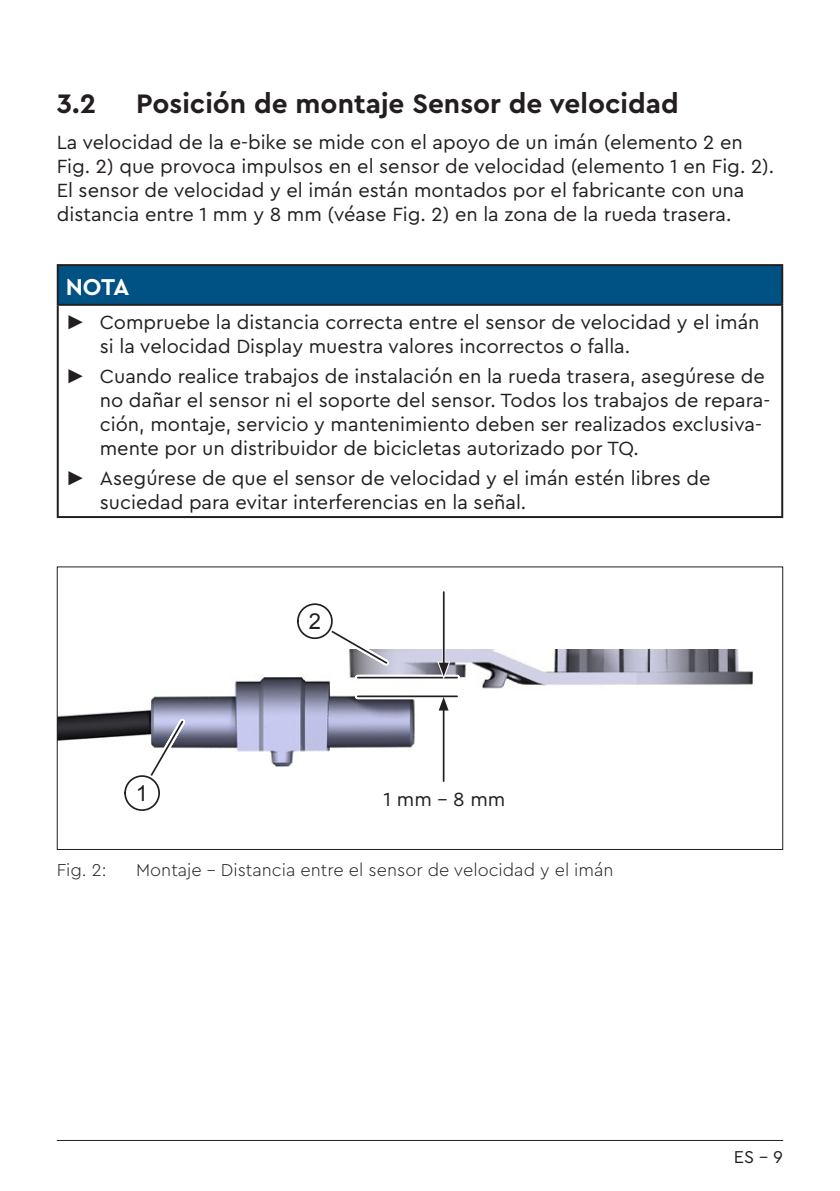
<style>
.page{position:relative;width:840px;height:1191px;background:#fff}
.page>*{position:absolute;margin:0;border:0;box-sizing:border-box;transform-origin:0 0}
.t1{font:700 28px "TQPRO";color:#231f20}
.t2{font:700 24px "TQPRO";color:#fff}
.t3{font:22px "Arial";color:#231f20}
.t4{font:20px/24px "TQPRO";color:#231f20}
.t5{font:300 18px "TQPRO";color:#231f20}
.t6{font:18px "TQPRO";color:#231f20}
.s1{font-family:"Arial"}
</style>
<div class="page">
<hr style="left:57px;top:1140px;width:725px;height:1px;background:#231f20">
<div style="left:58px;top:265px;width:723px;height:40px;background:#005285"></div>
<hr style="left:57px;top:264px;width:725px;height:2px;background:#231f20">
<hr style="left:57px;top:266px;width:2px;height:38px;background:#231f20">
<hr style="left:780px;top:266px;width:2px;height:38px;background:#231f20">
<hr style="left:57px;top:304px;width:725px;height:2px;background:#231f20">
<hr style="left:57px;top:306px;width:2px;height:210px;background:#231f20">
<hr style="left:780px;top:306px;width:2px;height:210px;background:#231f20">
<hr style="left:57px;top:516px;width:725px;height:2px;background:#231f20">
<img style="left:59px;top:649px;width:693px;height:117px">
<svg style="left:119px;top:714px;width:71px;height:97px"></svg>
<div style="left:125px;top:776px;width:34px;height:34px;background:#fff;border-radius:50%"></div>
<div style="left:124px;top:775px;width:36px;height:36px;border:2px solid #231f20;border-radius:50%"></div>
<svg style="left:291px;top:604px;width:102px;height:66px"></svg>
<div style="left:298px;top:604px;width:34px;height:34px;background:#fff;border-radius:50%"></div>
<div style="left:297px;top:603px;width:35px;height:36px;border:2px solid #231f20;border-radius:50%"></div>
<svg style="left:357px;top:675px;width:100px;height:5px"></svg>
<hr style="left:357px;top:677px;width:100px;height:1px;background:#231f20">
<svg style="left:357px;top:693px;width:100px;height:6px"></svg>
<hr style="left:357px;top:695px;width:100px;height:2px;background:#231f20">
<hr style="left:442px;top:707px;width:2px;height:74px;background:#231f20">
<svg style="left:438px;top:697px;width:10px;height:13px"></svg>
<hr style="left:442px;top:589px;width:3px;height:78px;background:#fff">
<hr style="left:442px;top:592px;width:2px;height:74px;background:#231f20">
<svg style="left:437px;top:661px;width:13px;height:18px"></svg>
<h1 class="t1" style="left:57px;top:85px;width:41px">3.2</h1>
<h1 class="t1" style="left:136px;top:85px;width:543px">Posición de montaje Sensor de velocidad</h1>
<p class="t4" style="left:57px;top:129px;width:718px">La velocidad de la e-bike se mide con el apoyo de un imán (elemento 2 en Fig. 2) que provoca impulsos en el sensor de velocidad (elemento 1 en Fig. 2).<br>El sensor de velocidad y el imán están montados por el fabricante con una distancia entre 1 mm y 8 mm (véase Fig. 2) en la zona de la rueda trasera.</p>
<p class="t2" style="left:66px;top:271px;width:65px">NOTA</p>
<p class="t4" style="left:100px;top:309px;width:661px;text-indent:-34px"><span class="s1">►</span> Compruebe la distancia correcta entre el sensor de velocidad y el imán si la velocidad Display muestra valores incorrectos o falla.</p>
<p class="t4" style="left:100px;top:363px;width:671px;text-indent:-34px"><span class="s1">►</span> Cuando realice trabajos de instalación en la rueda trasera, asegúrese de no dañar el sensor ni el soporte del sensor. Todos los trabajos de repara&shy;ción, montaje, servicio y mantenimiento deben ser realizados exclusiva&shy;mente por un distribuidor de bicicletas autorizado por TQ.</p>
<p class="t4" style="left:100px;top:465px;width:612px;text-indent:-34px"><span class="s1">►</span> Asegúrese de que el sensor de velocidad y el imán estén libres de suciedad para evitar interferencias en la señal.</p>
<p class="t3" style="left:136px;top:779px;width:14px">1</p>
<p class="t3" style="left:308px;top:607px;width:14px">2</p>
<p class="t4" style="left:383px;top:786px;width:123px">1 mm - 8 mm</p>
<p class="t5" style="left:57px;top:858px;width:51px">Fig. 2:</p>
<p class="t5" style="left:136px;top:858px;width:478px">Montaje - Distancia entre el sensor de velocidad y el imán</p>
<p class="t6" style="left:733px;top:1144px;width:51px">ES - 9</p>
</div>
